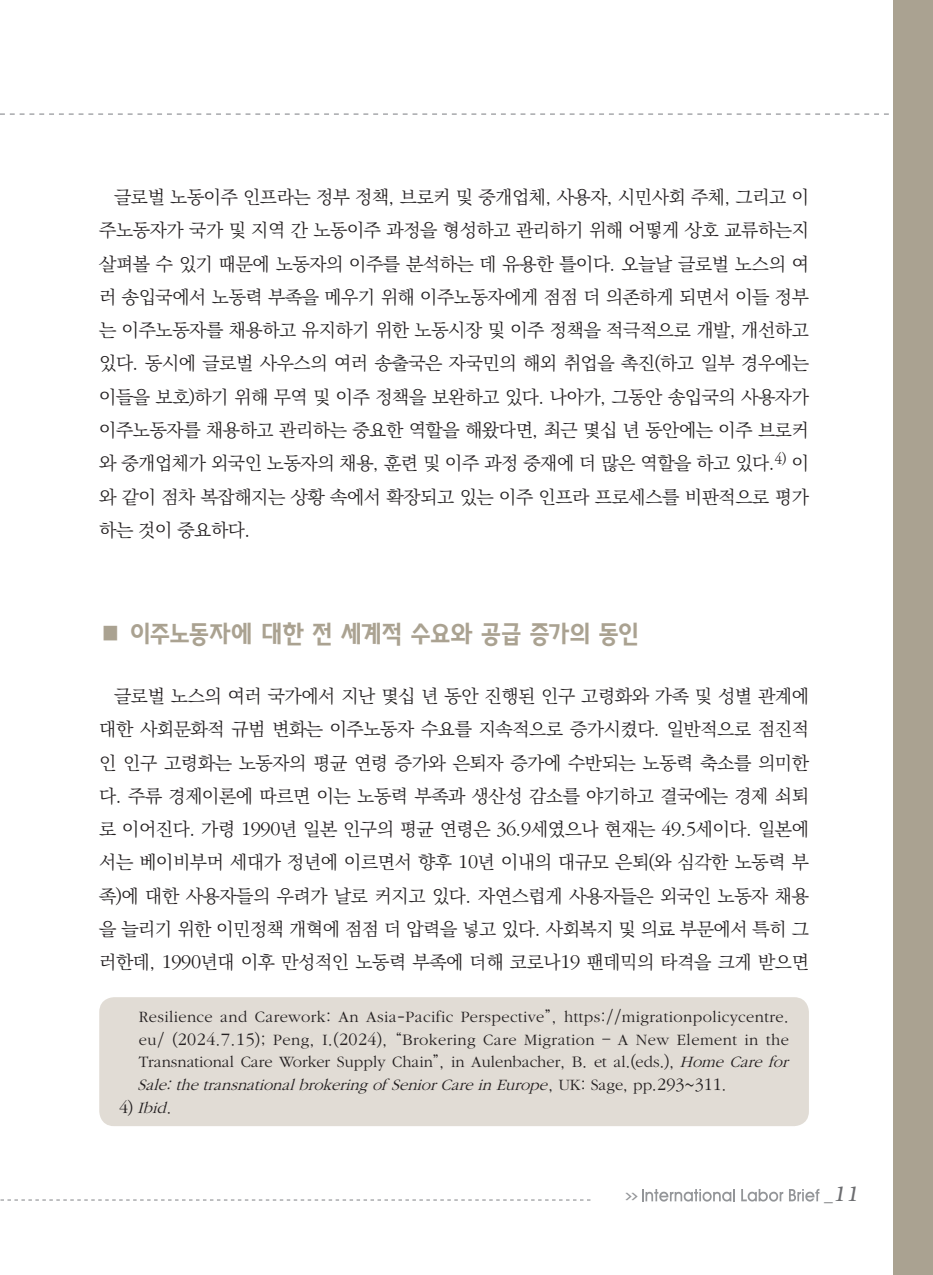
<style>
.page{position:relative;width:933px;height:1275px;background:#fff}
.page>*{position:absolute;margin:0;border:0;box-sizing:border-box;transform-origin:0 0}
.서론{font:24.5px "KBI Zfor SM Esgo H";letter-spacing:-.025em;color:#aaa291}
.t1{font:italic 300 21px "Bookman";color:#6c6d70}
.본문{font:18.38px/33.2px "Ko Pub World Batang PL";letter-spacing:-.02em;color:#231f20;text-align:justify}
.t2{font:300 16.45px/22.8px "ITC Garamond Std";letter-spacing:.025em;color:#231f20}
.각주{font:italic 300 16.45px "ITC Garamond Std";color:#231f20}
.t3{font:700 7.88px "Ko Pub Dotum";color:#939598;scale:2 1}
.s1{font-family:"ITC Garamond Std";font-weight:300;font-size:20.3px}
.s2{font-family:"Ko Pub World Batang PL";font-weight:400}
.s3{font-size:18.03px}
.s4{font-style:italic}
.s5{font-family:"Ko Pub World Batang PL";font-weight:400;font-style:italic}
.s6{font-style:normal;font-size:18.03px}
.s7{font-family:"Ko Pub World Batang PL";font-weight:400;font-style:normal}
.s8{font-family:"Helvetica";font-weight:400;font-style:normal;font-size:17.5px}
</style>
<div class="page">
<svg style="left:0;top:113px;width:889px;height:2px"></svg>
<div style="left:893px;top:0;width:40px;height:1275px;background:#aaa291"></div>
<svg style="left:0;top:1199px;width:590px;height:1px"></svg>
<svg style="left:642px;top:1189px;width:93px;height:13px"></svg>
<svg style="left:741px;top:1189px;width:42px;height:13px"></svg>
<svg style="left:789px;top:1189px;width:30px;height:12px"></svg>
<div style="left:99px;top:997px;width:710px;height:129px;background:#e1dcd5;border-radius:15px"></div>
<p class="본문" style="left:99px;top:181px;width:711px;text-indent:15px">글로벌 노동이주 인프라는 정부 정책, 브로커 및 중개업체, 사용자, 시민사회 주체, 그리고 이 주노동자가 국가 및 지역 간 노동이주 과정을 형성하고 관리하기 위해 어떻게 상호 교류하는지 살펴볼 수 있기 때문에 노동자의 이주를 분석하는 데 유용한 틀이다. 오늘날 글로벌 노스의 여 러 송입국에서 노동력 부족을 메우기 위해 이주노동자에게 점점 더 의존하게 되면서 이들 정부 는 이주노동자를 채용하고 유지하기 위한 노동시장 및 이주 정책을 적극적으로 개발, 개선하고 있다. 동시에 글로벌 사우스의 여러 송출국은 자국민의 해외 취업을 촉진(하고 일부 경우에는 이들을 보호)하기 위해 무역 및 이주 정책을 보완하고 있다. 나아가, 그동안 송입국의 사용자가 이주노동자를 채용하고 관리하는 중요한 역할을 해왔다면, 최근 몇십 년 동안에는 이주 브로커 와 중개업체가 외국인 노동자의 채용, 훈련 및 이주 과정 중재에 더 많은 역할을 하고 있다.<sup>4)</sup> 이 와 같이 점차 복잡해지는 상황 속에서 확장되고 있는 이주 인프라 프로세스를 비판적으로 평가 하는 것이 중요하다.</p>
<p class="서론" style="left:99px;top:619px;width:541px">■ 이주노동자에 대한 전 세계적 수요와 공급 증가의 동인</p>
<p class="본문" style="left:99px;top:680px;width:711px;text-indent:15px">글로벌 노스의 여러 국가에서 지난 몇십 년 동안 진행된 인구 고령화와 가족 및 성별 관계에 대한 사회문화적 규범 변화는 이주노동자 수요를 지속적으로 증가시켰다. 일반적으로 점진적 인 인구 고령화는 노동자의 평균 연령 증가와 은퇴자 증가에 수반되는 노동력 축소를 의미한 다. 주류 경제이론에 따르면 이는 노동력 부족과 생산성 감소를 야기하고 결국에는 경제 쇠퇴 로 이어진다. 가령 <span class="s1">1990</span>년 일본 인구의 평균 연령은 <span class="s1">36</span>.<span class="s1">9</span>세였으나 현재는 <span class="s1">49</span>.<span class="s1">5</span>세이다. 일본에 서는 베이비부머 세대가 정년에 이르면서 향후 <span class="s1">10</span>년 이내의 대규모 은퇴(와 심각한 노동력 부 족)에 대한 사용자들의 우려가 날로 커지고 있다. 자연스럽게 사용자들은 외국인 노동자 채용 을 늘리기 위한 이민정책 개혁에 점점 더 압력을 넣고 있다. 사회복지 및 의료 부문에서 특히 그 러한데, <span class="s1">1990</span>년대 이후 만성적인 노동력 부족에 더해 코로나<span class="s1">19</span> 팬데믹의 타격을 크게 받으면</p>
<p class="t2" style="left:138px;top:1006px;width:656px">Resilience and Carework<span class="s2">:</span> An Asia<span class="s2">-</span>Pacific Perspective<span class="s2">”,</span> https<span class="s2">://</span>migrationpolicycentre<span class="s2">. </span>eu<span class="s2">/ (</span><span class="s3">2024</span><span class="s2">.</span><span class="s3">7</span><span class="s2">.</span><span class="s3">15</span><span class="s2">);</span> Peng<span class="s2">,</span> I<span class="s2">.(</span><span class="s3">2024</span><span class="s2">), “</span>Brokering Care Migration <span class="s2">–</span> A New Element in the Transnational Care Worker Supply Chain<span class="s2">”,</span> in Aulenbacher<span class="s2">,</span> B<span class="s2">.</span> et al<span class="s2">.(</span>eds<span class="s2">.),</span> <span class="s4">HomeCarefor Sale</span><span class="s5">:</span><span class="s4">the transnational brokering of Senior Care in Europe</span><span class="s2">,</span> U K <span class="s2">:</span> S a g e <span class="s2">,</span> p p <span class="s2">.</span> <span class="s3">2 9 3</span> <span class="s2">~</span> <span class="s3">3 1 1</span> <span class="s2">.</span></p>
<p class="각주" style="left:119px;top:1099px;width:54px"><span class="s6">4</span> <span class="s7">)</span> Ibid<span class="s7">.</span></p>
<p class="t3" style="left:625px;top:1192px;width:8px">&gt;&gt;</p>
<p class="t1" style="left:824px;top:1182px;width:36px"><span class="s8">_</span>11</p>
</div>
